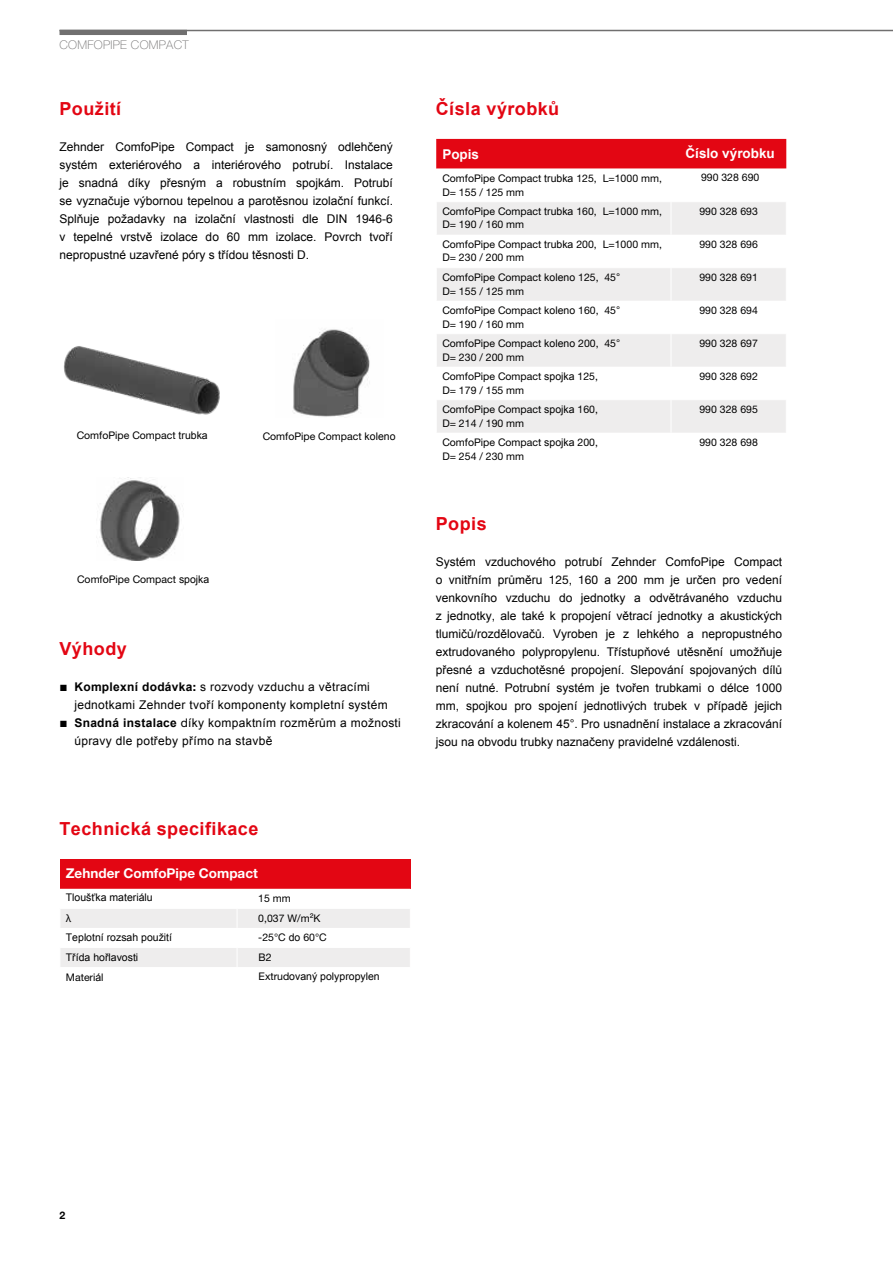
<style>
.page{position:relative;width:893px;height:1263px;background:#fff}
.page>*{position:absolute;margin:0;border:0;box-sizing:border-box;transform-origin:0 0}
.t1{font:700 18px "Arial";letter-spacing:.025em;color:#e30613}
.t2{font:700 13.5px "Helvetica Neue LTW1 G";color:#fff}
.t3{font:700 13.5px "Arial";color:#fff}
.t4{font:12px/18px "Arial";letter-spacing:.025em;color:#000;text-align:justify}
.t5{font:100 12px "Helvetica Neue LTW1 G";letter-spacing:.025em;color:#706f6f}
.t6{font:10.5px/19.4px "Helvetica Neuefor Zehnder";color:#000}
.t7{font:10.5px "Arial";color:#000}
.t8{font:700 10.5px "Helvetica Neue LTW1 G";color:#000}
.s1{font-family:"Arial"}
.s2{font-family:"Helvetica Neuefor Zehnder"}
.s3{font-weight:700}
.s4{font-family:"Helvetica Neue LTW1 G";font-weight:700}
</style>
<div class="page">
<hr style="left:60px;top:30px;width:833px;height:1px;background:#706f6f">
<div style="left:60px;top:30px;width:127px;height:5px;background:#706f6f"></div>
<div style="left:60px;top:859px;width:350px;height:30px;background:#e30613"></div>
<svg style="left:60px;top:909px;width:350px;height:58px"></svg>
<div style="left:436px;top:139px;width:350px;height:30px;background:#e30613"></div>
<svg style="left:437px;top:202px;width:349px;height:231px;fill:#eeeded"></svg>
<hr style="left:671px;top:202px;width:1px;height:33px;background:#fff">
<hr style="left:436px;top:267px;width:235px;height:1px;background:#fff">
<hr style="left:671px;top:267px;width:116px;height:1px;background:#fff">
<hr style="left:671px;top:268px;width:1px;height:33px;background:#fff">
<hr style="left:436px;top:333px;width:235px;height:1px;background:#fff">
<hr style="left:671px;top:333px;width:116px;height:1px;background:#fff">
<hr style="left:671px;top:334px;width:1px;height:33px;background:#fff">
<hr style="left:436px;top:399px;width:235px;height:1px;background:#fff">
<hr style="left:671px;top:399px;width:116px;height:1px;background:#fff">
<hr style="left:671px;top:400px;width:1px;height:33px;background:#fff">
<img style="left:63px;top:346px;width:157px;height:69px">
<img style="left:293px;top:329px;width:77px;height:88px">
<img style="left:100px;top:477px;width:80px;height:84px">
<p class="t5" style="left:60px;top:37px;width:131px">COMFOPIPE COMPACT</p>
<h1 class="t1" style="left:60px;top:96px;width:63px">Použití</h1>
<p class="t4" style="left:60px;top:138px;width:335px">Zehnder ComfoPipe Compact je samonosný odlehčený systém exteriérového a interiérového potrubí. Instalace je snadná díky přesným a robustním spojkám. Potrubí se vyznačuje výbornou tepelnou a parotěsnou izolační funkcí.<br>Splňuje požadavky na izolační vlastnosti dle DIN 1946-6 v tepelné vrstvě izolace do 60 mm izolace. Povrch tvoří nepropustné uzavřené póry s třídou těsnosti D.</p>
<p class="t6" style="left:77px;top:426px;width:133px">ComfoPipe Compact <span class="s1">trubka</span></p>
<p class="t6" style="left:263px;top:426px;width:134px">ComfoPipe Compact <span class="s1">koleno</span></p>
<p class="t6" style="left:77px;top:570px;width:134px">ComfoPipe Compact <span class="s1">spojka</span></p>
<h1 class="t1" style="left:60px;top:636px;width:69px">Výhody</h1>
<p class="t4" style="left:74px;top:678px;width:315px;text-indent:-15px"><span class="s2">■</span> <span class="s3">Komplexní dodávka</span><span class="s4">:</span> s rozvody vzduchu a větracími jednotkami Zehnder tvoří komponenty kompletní systém</p>
<p class="t4" style="left:74px;top:714px;width:328px;text-indent:-15px"><span class="s2">■</span> <span class="s3">Snadná instalace</span> <span class="s2">d</span>íky kompaktním rozměrům a možnosti úpravy dle potřeby přímo na stavbě</p>
<h1 class="t1" style="left:60px;top:816px;width:200px">Technická specifikace</h1>
<p class="t2" style="left:66px;top:865px;width:193px">Zehnder ComfoPipe Compact</p>
<p class="t7" style="left:66px;top:891px;width:88px">Tloušťka materiálu</p>
<p class="t6" style="left:258px;top:889px;width:34px">15 mm</p>
<p class="t6" style="left:66px;top:908px;width:7px">λ</p>
<p class="t6" style="left:258px;top:908px;width:64px">0,037 W/m²K</p>
<p class="t7" style="left:66px;top:931px;width:108px">Teplotní rozsah použití</p>
<p class="t6" style="left:258px;top:928px;width:70px">-25°C <span class="s1">do</span> 60°C</p>
<p class="t7" style="left:66px;top:950px;width:74px">Třída hořlavosti</p>
<p class="t6" style="left:66px;top:967px;width:39px">Materi<span class="s1">á</span>l</p>
<p class="t6" style="left:259px;top:947px;width:15px">B2</p>
<p class="t7" style="left:259px;top:970px;width:123px"><span class="s2">Extrud</span>ovaný polypropylen</p>
<h1 class="t1" style="left:436px;top:97px;width:125px">Čísla výrobků</h1>
<p class="t3" style="left:442px;top:145px;width:38px">Popis</p>
<p class="t6" style="left:442px;top:172px;width:221px;line-height:13.6px">ComfoPipe Compact <span class="s1">trubka</span> 125, L=1000 mm,<br>D= 155 / 125 mm</p>
<p class="t3" style="left:686px;top:144px;width:91px">Číslo výrobku</p>
<p class="t6" style="left:701px;top:168px;width:60px">990 328 690</p>
<p class="t6" style="left:442px;top:201px;width:221px">ComfoPipe Compact <span class="s1">trubka</span> 160, L=1000 mm,</p>
<p class="t6" style="left:699px;top:202px;width:60px">990 328 693</p>
<p class="t6" style="left:442px;top:215px;width:221px">D= 190 / 160 mm<br>ComfoPipe Compact <span class="s1">trubka</span> 200, L=1000 mm,</p>
<p class="t6" style="left:442px;top:248px;width:83px">D= 230 / 200 mm</p>
<p class="t6" style="left:699px;top:235px;width:60px">990 328 696</p>
<p class="t6" style="left:442px;top:268px;width:179px">ComfoPipe Compact <span class="s1">koleno</span> 125, 45<span class="s1">°</span></p>
<p class="t6" style="left:699px;top:268px;width:60px">990 328 691</p>
<p class="t6" style="left:442px;top:281px;width:179px">D= 155 / 125 mm<br>ComfoPipe Compact <span class="s1">koleno</span> 160, 45<span class="s1">°</span></p>
<p class="t6" style="left:442px;top:314px;width:83px">D= 190 / 160 mm</p>
<p class="t6" style="left:699px;top:301px;width:60px">990 328 694</p>
<p class="t6" style="left:442px;top:334px;width:179px">ComfoPipe Compact <span class="s1">koleno</span> 200, 45<span class="s1">°</span></p>
<p class="t6" style="left:699px;top:334px;width:60px">990 328 697</p>
<p class="t6" style="left:442px;top:347px;width:157px">D= 230 / 200 mm<br>ComfoPipe Compact <span class="s1">spojka</span> 125,</p>
<p class="t6" style="left:442px;top:380px;width:83px">D= 179 / 155 mm</p>
<p class="t6" style="left:699px;top:367px;width:60px">990 328 692</p>
<p class="t6" style="left:442px;top:400px;width:157px">ComfoPipe Compact <span class="s1">spojka</span> 160,</p>
<p class="t6" style="left:699px;top:400px;width:60px">990 328 695</p>
<p class="t6" style="left:442px;top:413px;width:157px">D= 214 / 190 mm<br>ComfoPipe Compact <span class="s1">spojka</span> 200,</p>
<p class="t6" style="left:442px;top:446px;width:83px">D= 254 / 230 mm</p>
<p class="t6" style="left:699px;top:433px;width:60px">990 328 698</p>
<h1 class="t1" style="left:436px;top:511px;width:52px">Popis</h1>
<p class="t4" style="left:436px;top:552px;width:348px">Systém vzduchového potrubí Zehnder ComfoPipe Compact o vnitřním průměru <span class="s2">125</span>, <span class="s2">160</span> a <span class="s2">200 mm</span> je určen pro vedení venkovního vzduchu do jednotky a odvětrávaného vzduchu z jednotky, ale také k propojení větrací jednotky a akustických tlumičů/rozdělovačů. Vyroben je z lehkého a nepropustného extrudovaného polypropylenu. Třístupňové utěsnění umožňuje přesné a vzduchotěsné propojení. Slepování spojovaných dílů není nutné. Potrubní systém je tvořen trubkami o délce 1000 mm, spojkou pro spojení jednotlivých trubek v případě jejich zkracování a kolenem 45°. Pro usnadnění instalace a zkracování jsou na obvodu trubky naznačeny pravidelné vzdálenosti.</p>
<p class="t8" style="left:60px;top:1209px;width:7px">2</p>
</div>
